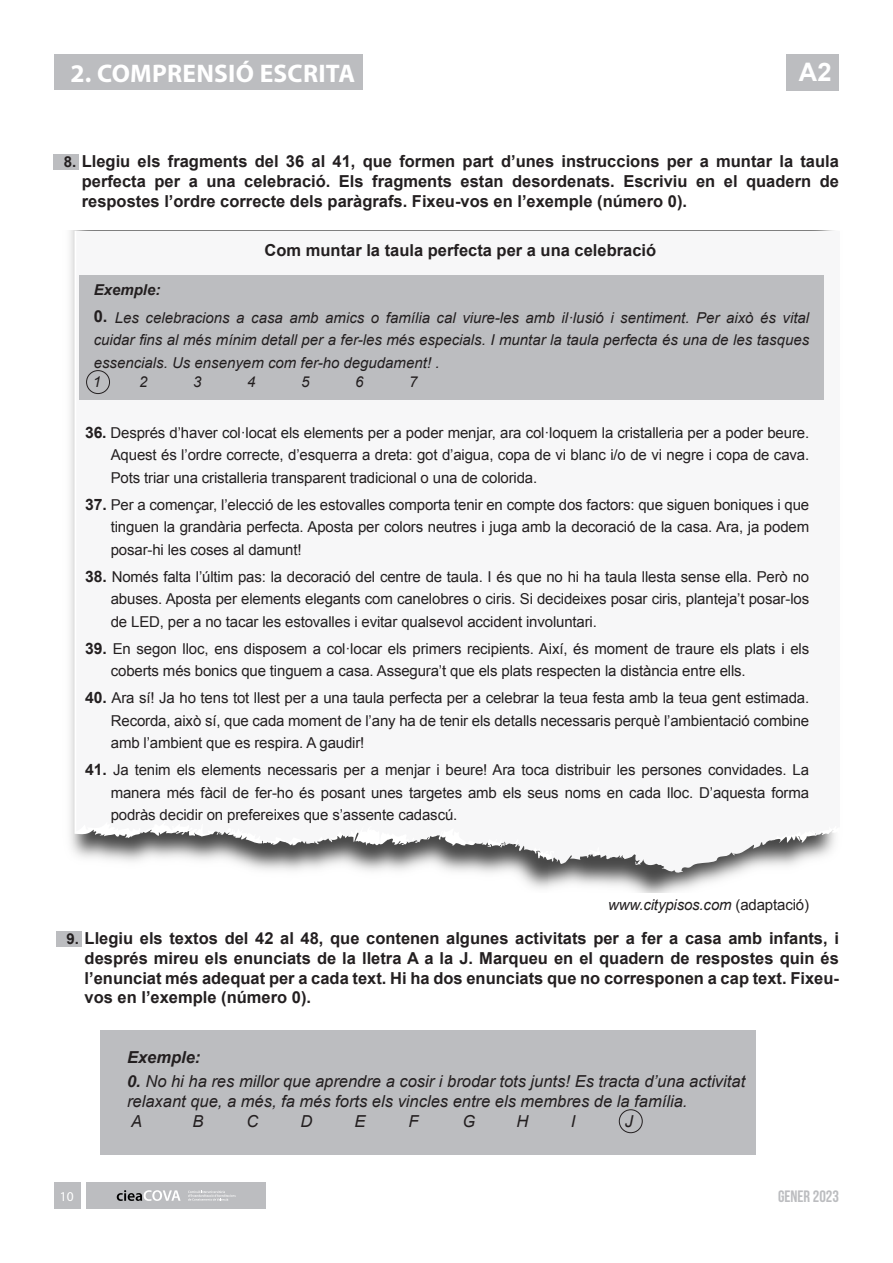
<style>
.page{position:relative;width:893px;height:1263px;background:#fff}
.page>*{position:absolute;margin:0;border:0;box-sizing:border-box;transform-origin:0 0}
.t1{font:700 25.5px "Myriad Pro";letter-spacing:.01em;color:#fff}
.t2{font:700 25.5px "Arial";color:#fff}
.t3{font:700 16.5px/19.8px "Arial";color:#231f20;text-align:justify}
.t4{font:italic 16.5px/19.8px "Arial";color:#231f20}
.t5{font:700 16.5px "Bebas Neue";color:#bcbdc0}
.t6{font:italic 700 16.5px "Arial";color:#231f20}
.t7{font:15px/22.5px "Arial";letter-spacing:-.01em;color:#231f20;text-align:justify}
.t8{font:italic 15px/22.5px "Arial";color:#231f20;text-align:justify}
.t9{font:italic 700 15px "Arial";color:#231f20}
.t10{font:13.5px "Myriad Pro";color:#fff}
.s1{font-size:15px}
.s2{font-weight:700;font-style:normal;font-size:16.5px}
.s3{font-weight:700;font-size:15.75px}
.s4{font-style:normal}
.s5{font-weight:700}
</style>
<div class="page">
<div style="left:54px;top:1182px;width:27px;height:27px;background:#bcbdc0"></div>
<div style="left:87px;top:1182px;width:179px;height:27px;background:#bcbdc0"></div>
<svg style="left:117px;top:1190px;width:64px;height:11px"></svg>
<svg style="left:188px;top:1190px;width:48px;height:10px"></svg>
<div style="left:787px;top:54px;width:52px;height:37px;background:#bcbdc0"></div>
<div style="left:101px;top:1030px;width:655px;height:124px;background:#bcbdc0"></div>
<img style="left:547px;top:868px;width:204px;height:24px">
<img style="left:67px;top:618px;width:480px;height:271px">
<svg style="left:74px;top:231px;width:761px;height:637px"></svg>
<svg style="left:76px;top:231px;width:311px;height:613px"></svg>
<div style="left:79px;top:275px;width:744px;height:125px;background:#bcbdc0"></div>
<div style="left:86px;top:370px;width:24px;height:24px;border:1px solid #231f20;border-radius:50%"></div>
<div style="left:54px;top:54px;width:309px;height:35px;background:#bcbdc0"></div>
<div style="left:53px;top:154px;width:26px;height:16px;background:#bcbdc0"></div>
<div style="left:56px;top:931px;width:25px;height:15px;background:#bcbdc0"></div>
<div style="left:619px;top:1109px;width:24px;height:24px;border:1px solid #231f20;border-radius:50%"></div>
<h1 class="t1" style="left:70px;top:57px;width:286px">2. COMPRENSIÓ ESCRITA</h1>
<h1 class="t2" style="left:799px;top:56px;width:34px">A2</h1>
<p class="t3" style="left:82px;top:152px;width:759px;text-indent:-18px"><span class="s1">8.</span> Llegiu els fragments del 36 al 41, que formen part d’unes instruccions per a muntar la taula perfecta per a una celebració. Els fragments estan desordenats. Escriviu en el quadern de respostes l’ordre correcte dels paràgrafs. Fixeu-vos en l’exemple (número 0).</p>
<p class="t3" style="left:265px;top:241px;width:393px">Com muntar la taula perfecta per a una celebració</p>
<p class="t9" style="left:94px;top:280px;width:68px">Exemple:</p>
<p class="t8" style="left:94px;top:306px;width:717px"><span class="s2">0.</span> Les celebracions a casa amb amics o família cal viure-les amb il·lusió i sentiment. Per això és vital cuidar fins al més mínim detall per a fer-les més especials. I muntar la taula perfecta és una de les tasques essencials. Us ensenyem com fer-ho degudament! .</p>
<p class="t8" style="left:93px;top:371px;width:10px">1</p>
<p class="t8" style="left:139px;top:371px;width:10px">2</p>
<p class="t8" style="left:193px;top:371px;width:10px">3</p>
<p class="t8" style="left:247px;top:371px;width:10px">4</p>
<p class="t8" style="left:301px;top:371px;width:10px">5</p>
<p class="t8" style="left:355px;top:371px;width:10px">6</p>
<p class="t8" style="left:409px;top:371px;width:10px">7</p>
<p class="t7" style="left:111px;top:421px;width:700px;text-indent:-26px"><span class="s3">36.</span> Després d’haver col·locat els elements per a poder menjar, ara col·loquem la cristalleria per a poder beure.<br>Aquest és l’ordre correcte, d’esquerra a dreta: got d’aigua, copa de vi blanc i/o de vi negre i copa de cava.<br>Pots triar una cristalleria transparent tradicional o una de colorida.</p>
<p class="t7" style="left:111px;top:493px;width:700px;text-indent:-26px"><span class="s3">37.</span> Per a començar, l’elecció de les estovalles comporta tenir en compte dos factors: que siguen boniques i que tinguen la grandària perfecta. Aposta per colors neutres i juga amb la decoració de la casa. Ara, ja podem posar-hi les coses al damunt!</p>
<p class="t7" style="left:111px;top:565px;width:700px;text-indent:-26px"><span class="s3">38.</span> Només falta l’últim pas: la decoració del centre de taula. I és que no hi ha taula llesta sense ella. Però no abuses. Aposta per elements elegants com canelobres o ciris. Si decideixes posar ciris, planteja’t posar-los de LED, per a no tacar les estovalles i evitar qualsevol accident involuntari.</p>
<p class="t7" style="left:111px;top:637px;width:700px;text-indent:-26px"><span class="s3">39.</span> En segon lloc, ens disposem a col·locar els primers recipients. Així, és moment de traure els plats i els coberts més bonics que tinguem a casa. Assegura’t que els plats respecten la distància entre ells.</p>
<p class="t7" style="left:111px;top:687px;width:700px;text-indent:-26px"><span class="s3">40.</span> Ara sí! Ja ho tens tot llest per a una taula perfecta per a celebrar la teua festa amb la teua gent estimada.<br>Recorda, això sí, que cada moment de l’any ha de tenir els detalls necessaris perquè l’ambientació combine amb l’ambient que es respira. A gaudir!</p>
<p class="t7" style="left:111px;top:759px;width:700px;text-indent:-25px"><span class="s3">41.</span> Ja tenim els elements necessaris per a menjar i beure! Ara toca distribuir les persones convidades. La manera més fàcil de fer-ho és posant unes targetes amb els seus noms en cada lloc. D’aquesta forma podràs decidir on prefereixes que s’assente cadascú.</p>
<p class="t8" style="left:608px;top:894px;width:202px">www.citypisos.com <span class="s4">(adaptació)</span></p>
<p class="t3" style="left:85px;top:929px;width:756px;text-indent:-18px"><span class="s1">9.</span> Llegiu els textos del 42 al 48, que contenen algunes activitats per a fer a casa amb infants, i després mireu els enunciats de la lletra A a la J. Marqueu en el quadern de respostes quin és l’enunciat més adequat per a cada text. Hi ha dos enunciats que no corresponen a cap text. Fixeu&shy;vos en l’exemple (número 0).</p>
<p class="t10" style="left:60px;top:1188px;width:15px">10</p>
<p class="t6" style="left:127px;top:1046px;width:75px">Exemple:</p>
<p class="t4" style="left:127px;top:1071px;width:620px"><span class="s5">0.</span> No hi ha res millor que aprendre a cosir i brodar tots junts! Es tracta d’una activitat relaxant que, a més, fa més forts els vincles entre els membres de la família.<br>A</p>
<p class="t4" style="left:193px;top:1111px;width:13px">B</p>
<p class="t4" style="left:247px;top:1111px;width:13px">C</p>
<p class="t4" style="left:301px;top:1111px;width:13px">D</p>
<p class="t4" style="left:355px;top:1111px;width:13px">E</p>
<p class="t4" style="left:409px;top:1111px;width:12px">F</p>
<p class="t4" style="left:463px;top:1111px;width:14px">G</p>
<p class="t4" style="left:517px;top:1111px;width:13px">H</p>
<p class="t4" style="left:571px;top:1111px;width:6px">I</p>
<p class="t4" style="left:625px;top:1111px;width:10px">J</p>
<p class="t5" style="left:778px;top:1187px;width:62px">GENER 2023</p>
</div>
